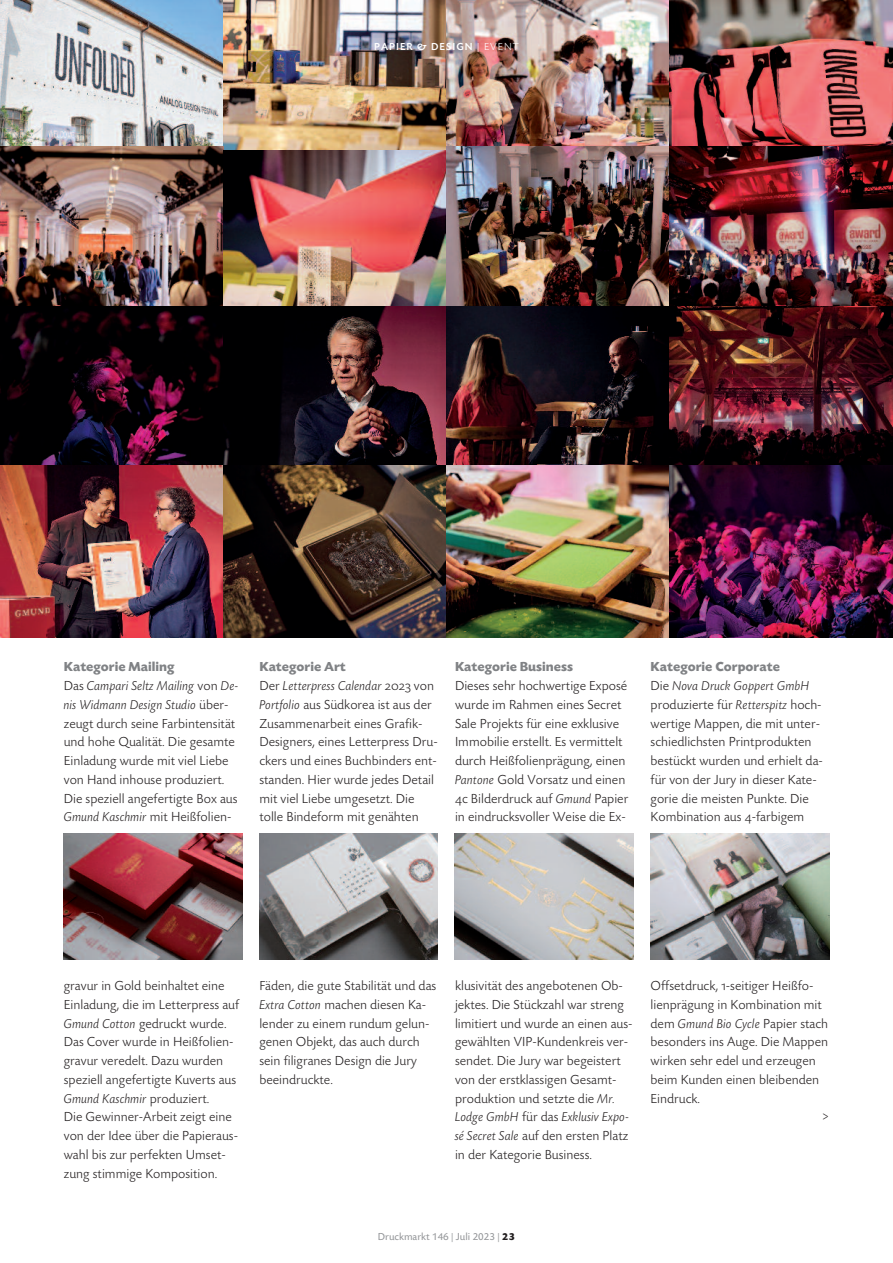
<style>
.page{position:relative;width:893px;height:1263px;background:#fff}
.page>*{position:absolute;margin:0;border:0;box-sizing:border-box;transform-origin:0 0}
.t1{font:300 13.5px/18.8px "Today SB";color:#231f20}
.t2{font:700 13.5px "Today SB";color:#808285}
.t3{font:13.5px "Zapf Renais SB";color:#231f20}
.t4{font:10.5px "Today SB";color:#939598}
.t5{font:500 10.5px "Today SB";letter-spacing:.1em;color:#fff}
.s1{font-weight:300}
.s2{font-weight:700;color:#808285}
.s3{font-style:italic}
.s4{font-family:"Today SB Caps Lig";font-weight:400}
.s5{font-weight:700;color:#231f20}
</style>
<div class="page">
<img style="left:0;top:0;width:446px;height:150px">
<img style="left:446px;top:0;width:447px;height:147px">
<img style="left:0;top:147px;width:223px;height:159px">
<img style="left:223px;top:150px;width:223px;height:156px">
<img style="left:446px;top:147px;width:224px;height:159px">
<img style="left:670px;top:147px;width:223px;height:159px">
<img style="left:0;top:306px;width:223px;height:160px">
<img style="left:223px;top:306px;width:223px;height:160px">
<img style="left:446px;top:306px;width:224px;height:160px">
<img style="left:670px;top:306px;width:223px;height:160px">
<img style="left:0;top:466px;width:446px;height:172px">
<img style="left:446px;top:466px;width:447px;height:172px">
<img style="left:64px;top:833px;width:178px;height:127px">
<img style="left:259px;top:833px;width:179px;height:127px">
<img style="left:455px;top:833px;width:179px;height:127px">
<img style="left:651px;top:833px;width:178px;height:127px">
<p class="t5" style="left:374px;top:42px;width:146px">PAPIER &amp; DESIGN <span class="s1">| EVENT</span></p>
<p class="t1" style="left:64px;top:659px;width:176px"><span class="s2">Kategorie Mailing<br></span>Das <span class="s3">Campari Seltz Mailing</span> von <span class="s3">De&shy;nis Widmann Design Studio</span> über&shy;zeugt durch seine Farbintensität und hohe Qualität. Die gesamte<br>Einladung wurde mit viel Liebe von Hand inhouse produziert.<br>Die speziell angefertigte Box aus<br><span class="s3">Gmund Kaschmir</span> mit Heißfolien-</p>
<p class="t1" style="left:259px;top:659px;width:180px"><span class="s2">Kategorie Art<br></span>Der <span class="s3">Letterpress Calendar</span> <span class="s4">2023</span> von<br><span class="s3">Portfolio</span> aus Südkorea ist aus der<br>Zusammenarbeit eines Grafik-<br>Designers, eines Letterpress Dru&shy;ckers und eines Buchbinders ent&shy;standen. Hier wurde jedes Detail mit viel Liebe umgesetzt. Die tolle Bindeform mit genähten</p>
<p class="t2" style="left:455px;top:662px;width:120px">Kategorie Business</p>
<p class="t1" style="left:455px;top:678px;width:175px">Dieses sehr hochwertige Exposé wurde im Rahmen eines Secret<br>Sale Projekts für eine exklusive<br>Immobilie erstellt. Es vermittelt durch Heißfolienprägung, einen<br><span class="s3">Pantone</span> Gold Vorsatz und einen<br><span class="s4">4</span>c Bilderdruck auf <span class="s3">Gmund</span> Papier in eindrucksvoller Weise die Ex-</p>
<p class="t1" style="left:651px;top:659px;width:174px"><span class="s2">Kategorie Corporate<br></span>Die <span class="s3">Nova Druck Goppert GmbH </span>produzierte für <span class="s3">Retterspitz</span> hoch&shy;wertige Mappen, die mit unter&shy;schiedlichsten Printprodukten bestückt wurden und erhielt da&shy;für von der Jury in dieser Kate&shy;gorie die meisten Punkte. Die<br>Kombination aus <span class="s4">4</span>-farbigem</p>
<p class="t1" style="left:64px;top:978px;width:177px">gravur in Gold beinhaltet eine<br>Einladung, die im Letterpress auf<br><span class="s3">Gmund Cotton</span> gedruckt wurde.<br>Das Cover wurde in Heißfolien&shy;gravur veredelt. Dazu wurden speziell angefertigte Kuverts aus<br><span class="s3">Gmund Kaschmir</span> produziert.<br>Die Gewinner-Arbeit zeigt eine von der Idee über die Papieraus&shy;wahl bis zur perfekten Umset&shy;zung stimmige Komposition.</p>
<p class="t1" style="left:259px;top:978px;width:178px">Fäden, die gute Stabilität und das<br><span class="s3">Extra Cotton</span> machen diesen Ka&shy;lender zu einem rundum gelun&shy;genen Objekt, das auch durch sein filigranes Design die Jury beeindruckte.</p>
<p class="t1" style="left:455px;top:978px;width:179px">klusivität des angebotenen Ob&shy;jektes. Die Stückzahl war streng limitiert und wurde an einen aus&shy;gewählten VIP-Kundenkreis ver&shy;sendet. Die Jury war begeistert von der erstklassigen Gesamt&shy;produktion und setzte die <span class="s3">Mr.<br>Lodge GmbH</span> für das <span class="s3">Exklusiv Expo&shy;sé Secret Sale</span> auf den ersten Platz in der Kategorie Business.</p>
<p class="t1" style="left:651px;top:978px;width:179px">Offsetdruck, <span class="s4">1</span>-seitiger Heißfo&shy;lienprägung in Kombination mit dem <span class="s3">Gmund Bio Cycle</span> Papier stach besonders ins Auge. Die Mappen wirken sehr edel und erzeugen beim Kunden einen bleibenden<br>Eindruck.</p>
<p class="t3" style="left:822px;top:1109px;width:8px">&gt;</p>
<p class="t4" style="left:378px;top:1233px;width:139px">Druckmarkt 146 | Juli 2023 | <span class="s5">23</span></p>
</div>
